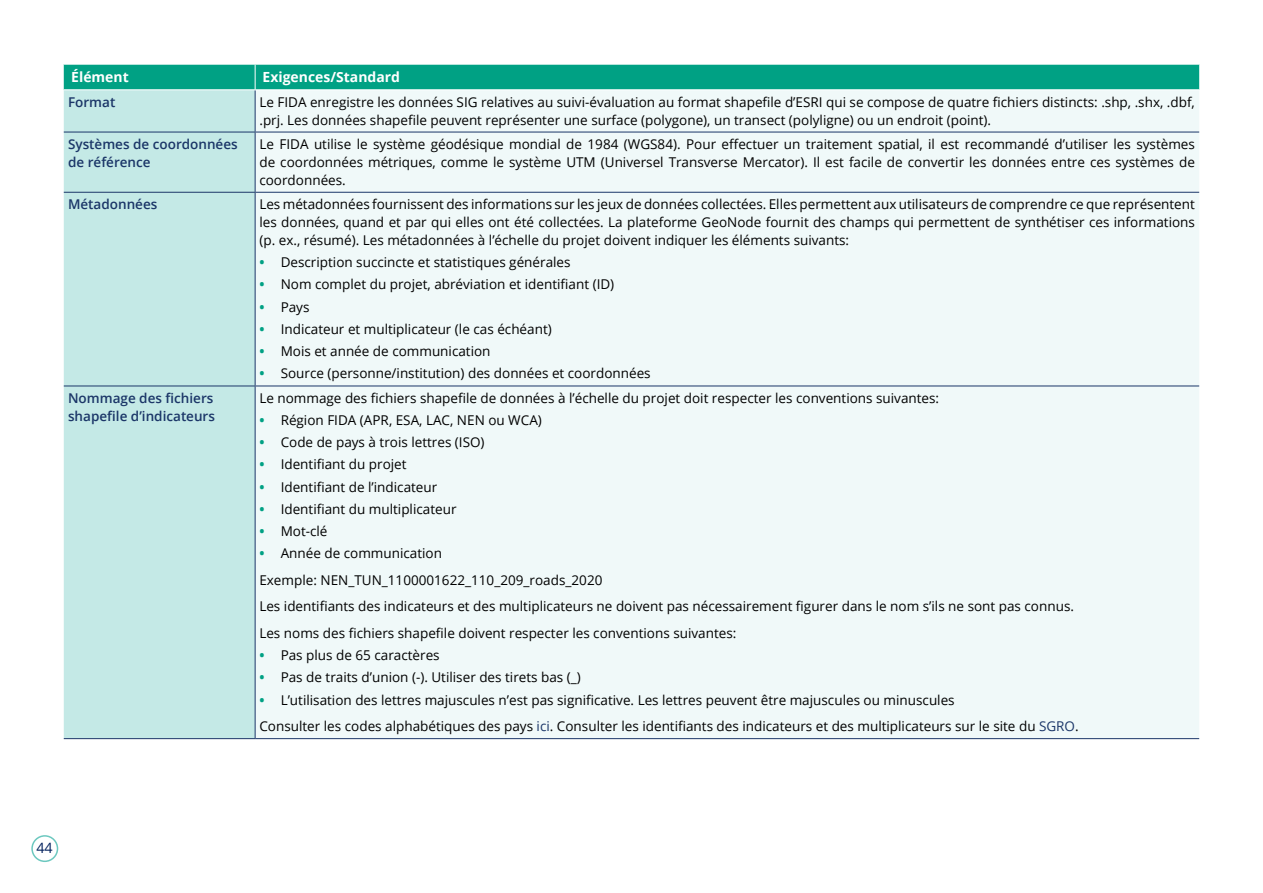
<style>
.page{position:relative;width:1263px;height:893px;background:#fff}
.page>*{position:absolute;margin:0;border:0;box-sizing:border-box;transform-origin:0 0}
.t1{font:700 13.95px "Open Sans";color:#fff}
.t2{font:13.5px/18px "Open Sans";color:#000}
.t3{font:600 13.5px/18px "Open Sans";color:#1b3668}
.t4{font:13.5px "Open Sans";color:#00205c}
.s1{font-weight:700;color:#00a184}
.s2{color:#1b3668}
</style>
<div class="page">
<div style="left:31px;top:835px;width:27px;height:27px;border:2px solid #6cc8bf;border-radius:50%"></div>
<div style="left:64px;top:90px;width:191px;height:648px;background:#c4e9e6"></div>
<div style="left:256px;top:91px;width:943px;height:647px;background:#f0f9f9"></div>
<hr style="left:255px;top:90px;width:1px;height:42px;background:#1b3668">
<hr style="left:64px;top:132px;width:191px;height:1px;background:#1b3668">
<hr style="left:255px;top:132px;width:944px;height:1px;background:#1b3668">
<hr style="left:255px;top:132px;width:1px;height:60px;background:#1b3668">
<hr style="left:64px;top:192px;width:191px;height:1px;background:#1b3668">
<hr style="left:255px;top:192px;width:944px;height:1px;background:#1b3668">
<hr style="left:255px;top:193px;width:1px;height:193px;background:#1b3668">
<hr style="left:64px;top:386px;width:191px;height:1px;background:#1b3668">
<hr style="left:255px;top:386px;width:944px;height:1px;background:#1b3668">
<hr style="left:255px;top:386px;width:1px;height:352px;background:#1b3668">
<hr style="left:64px;top:738px;width:191px;height:1px;background:#1b3668">
<hr style="left:255px;top:738px;width:944px;height:1px;background:#1b3668">
<div style="left:64px;top:64px;width:1135px;height:25px;background:#00a184"></div>
<p class="t1" style="left:71px;top:67px;width:59px">Élément</p>
<p class="t1" style="left:263px;top:67px;width:139px">Exigences/Standard</p>
<p class="t3" style="left:68px;top:92px;width:49px">Format</p>
<p class="t2" style="left:259px;top:92px;width:937px">Le FIDA enregistre les données SIG relatives au suivi-évaluation au format shapefile d’ESRI qui se compose de quatre fichiers distincts: .shp, .shx, .dbf, .prj. Les données shapefile peuvent représenter une surface (polygone), un transect (polyligne) ou un endroit (point).</p>
<p class="t3" style="left:68px;top:135px;width:171px">Systèmes de coordonnées de référence</p>
<p class="t2" style="left:259px;top:134px;width:937px;text-align:justify">Le FIDA utilise le système géodésique mondial de 1984 (WGS84). Pour effectuer un traitement spatial, il est recommandé d’utiliser les systèmes de coordonnées métriques, comme le système UTM (Universel Transverse Mercator). Il est facile de convertir les données entre ces systèmes de coordonnées.</p>
<p class="t3" style="left:68px;top:195px;width:91px">Métadonnées</p>
<p class="t2" style="left:259px;top:195px;width:937px;text-align:justify">Les métadonnées fournissent des informations sur les jeux de données collectées. Elles permettent aux utilisateurs de comprendre ce que représentent les données, quand et par qui elles ont été collectées. La plateforme GeoNode fournit des champs qui permettent de synthétiser ces informations (p. ex., résumé). Les métadonnées à l’échelle du projet doivent indiquer les éléments suivants:</p>
<p class="t2" style="left:259px;top:253px;width:313px"><span class="s1">•</span> Description succincte et statistiques générales</p>
<p class="t2" style="left:259px;top:275px;width:356px"><span class="s1">•</span> Nom complet du projet, abréviation et identifiant (ID)</p>
<p class="t2" style="left:259px;top:297px;width:52px"><span class="s1">•</span> Pays</p>
<p class="t2" style="left:259px;top:320px;width:294px"><span class="s1">•</span> Indicateur et multiplicateur (le cas échéant)</p>
<p class="t2" style="left:259px;top:342px;width:233px"><span class="s1">•</span> Mois et année de communication</p>
<p class="t2" style="left:259px;top:364px;width:393px"><span class="s1">•</span> Source (personne/institution) des données et coordonnées</p>
<p class="t3" style="left:68px;top:388px;width:148px">Nommage des fichiers shapefile d’indicateurs</p>
<p class="t2" style="left:259px;top:388px;width:681px">Le nommage des fichiers shapefile de données à l’échelle du projet doit respecter les conventions suivantes:</p>
<p class="t2" style="left:259px;top:411px;width:284px"><span class="s1">•</span> Région FIDA (APR, ESA, LAC, NEN ou WCA)</p>
<p class="t2" style="left:259px;top:433px;width:227px"><span class="s1">•</span> Code de pays à trois lettres (ISO)</p>
<p class="t2" style="left:259px;top:455px;width:149px"><span class="s1">•</span> Identifiant du projet</p>
<p class="t2" style="left:259px;top:477px;width:179px"><span class="s1">•</span> Identifiant de l’indicateur</p>
<p class="t2" style="left:259px;top:500px;width:199px"><span class="s1">•</span> Identifiant du multiplicateur</p>
<p class="t2" style="left:259px;top:522px;width:70px"><span class="s1">•</span> Mot-clé</p>
<p class="t2" style="left:259px;top:540px;width:816px;line-height:26.4px"><span class="s1">•</span> Année de communication<br>Exemple: NEN_TUN_1100001622_110_209_roads_2020<br>Les identifiants des indicateurs et des multiplicateurs ne doivent pas nécessairement figurer dans le nom s’ils ne sont pas connus.<br>Les noms des fichiers shapefile doivent respecter les conventions suivantes:</p>
<p class="t2" style="left:259px;top:646px;width:182px"><span class="s1">•</span> Pas plus de 65 caractères</p>
<p class="t2" style="left:259px;top:668px;width:323px"><span class="s1">•</span> Pas de traits d’union (-). Utiliser des tirets bas (_)</p>
<p class="t2" style="left:259px;top:686px;width:821px;line-height:26.4px"><span class="s1">•</span> L’utilisation des lettres majuscules n’est pas significative. Les lettres peuvent être majuscules ou minuscules<br>Consulter les codes alphabétiques des pays <span class="s2">ici</span>. Consulter les identifiants des indicateurs et des multiplicateurs sur le site du <span class="s2">SGRO</span>.</p>
<p class="t4" style="left:36px;top:838px;width:17px">44</p>
</div>
